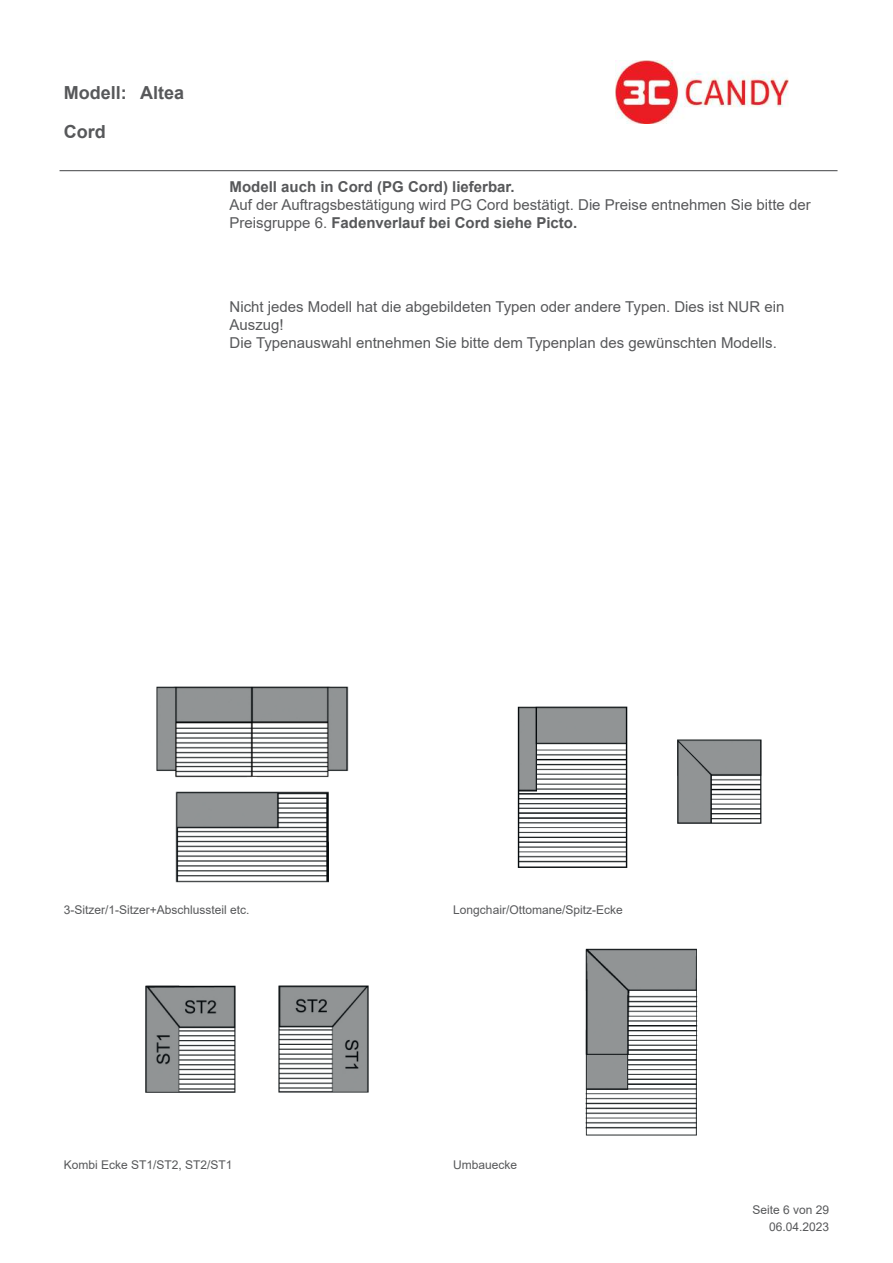
<style>
.page{position:relative;width:893px;height:1263px;background:#fff}
.page>*{position:absolute;margin:0;border:0;box-sizing:border-box;transform-origin:0 0}
.t1{font:700 18px "Arial";color:#57585a}
.t2{font:15px/18px "Arial";color:#57585a}
.t3{font:700 15px "Arial";color:#57585a}
.t4{font:12px/17px "Arial";color:#57585a;text-align:right}
.s1{font-weight:700}
</style>
<div class="page">
<hr style="left:60px;top:170px;width:777px;height:1px;background:#57585a">
<img style="left:156px;top:686px;width:193px;height:197px">
<img style="left:517px;top:706px;width:245px;height:162px">
<img style="left:145px;top:985px;width:224px;height:108px">
<img style="left:585px;top:948px;width:113px;height:188px">
<img style="left:615px;top:60px;width:173px;height:63px">
<p class="t1" style="left:64px;top:86px;width:64px">Modell:</p>
<p class="t1" style="left:64px;top:125px;width:43px">Cord</p>
<p class="t1" style="left:140px;top:86px;width:46px">Altea</p>
<p class="t3" style="left:230px;top:181px;width:287px">Modell auch in Cord (PG Cord) lieferbar.</p>
<p class="t2" style="left:230px;top:195px;width:583px">Auf der Auftragsbestätigung wird PG Cord bestätigt. Die Preise entnehmen Sie bitte der<br>Preisgruppe 6. <span class="s1">Fadenverlauf bei Cord siehe Picto.</span></p>
<p class="t2" style="left:230px;top:298px;width:556px">Nicht jedes Modell hat die abgebildeten Typen oder andere Typen. Dies ist NUR ein<br>Auszug!<br>Die Typenauswahl entnehmen Sie bitte dem Typenplan des gewünschten Modells.</p>
<p class="t4" style="left:64px;top:902px;width:187px">3-Sitzer/1-Sitzer+Abschlussteil etc.</p>
<p class="t4" style="left:453px;top:902px;width:171px">Longchair/Ottomane/Spitz-Ecke</p>
<p class="t4" style="left:64px;top:1156px;width:170px">Kombi Ecke ST1/ST2, ST2/ST1</p>
<p class="t4" style="left:453px;top:1157px;width:66px">Umbauecke</p>
<p class="t4" style="left:752px;top:1203px;width:78px">Seite 6 von 29<br>06.04.2023</p>
</div>
